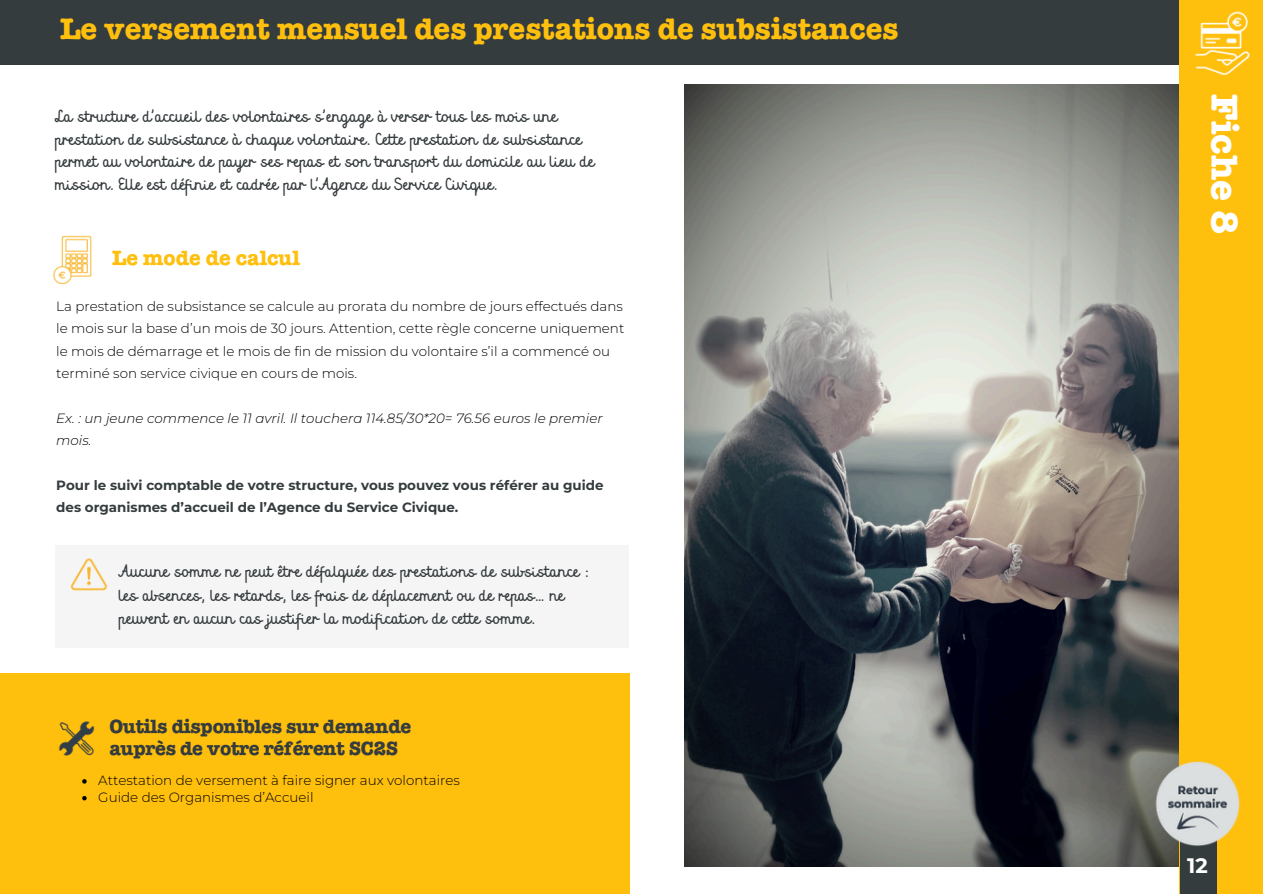
<style>
.page{position:relative;width:1263px;height:894px;background:#fff}
.page>*{position:absolute;margin:0;border:0;box-sizing:border-box;transform-origin:0 0}
.t1{font:700 37.5px "American Typewriter Std";color:#fff}
.t2{font:700 30px "American Typewriter Std";color:#ffbf0d}
.t3{font:700 21px "American Typewriter Std";color:#ffbf0d}
.t4{font:700 21px "Montserrat";color:#fff}
.t5{font:700 19.5px/22.4px "American Typewriter Std";letter-spacing:-.015em;color:#353c3e}
.t6{font:16.5px/22.5px "Mrs White";color:#353c3e}
.t7{font:300 13.5px/22.4px "Montserrat";color:#000}
.t8{font:700 13.5px/22.4px "Montserrat";color:#353c3e}
.t9{font:italic 300 13.5px/22.4px "Montserrat";color:#000}
</style>
<div class="page">
<div style="left:0;top:0;width:1263px;height:65px;background:#353c3e"></div>
<img style="left:684px;top:84px;width:495px;height:782px">
<div style="left:1180px;top:0;width:83px;height:893px;background:#ffbf0d"></div>
<div style="left:55px;top:544px;width:574px;height:103px;background:#f5f5f5"></div>
<div style="left:0;top:672px;width:629px;height:221px;background:#ffbf0d"></div>
<img style="left:1174px;top:0;width:76px;height:90px">
<img style="left:53px;top:235px;width:39px;height:50px">
<img style="left:70px;top:558px;width:38px;height:33px">
<img style="left:58px;top:721px;width:37px;height:35px">
<div style="left:1180px;top:839px;width:36px;height:54px;background:#353c3e"></div>
<img style="left:1155px;top:761px;width:85px;height:86px">
<svg style="left:82px;top:779px;width:5px;height:4px"></svg>
<svg style="left:82px;top:796px;width:5px;height:4px"></svg>
<h3 class="t2" style="left:60px;top:18px;width:840px">Le versement mensuel des prestations de subsistances</h3>
<p class="t6" style="left:55px;top:107px;width:541px">La structure d’accueil des volontaires s’engage à verser tous les mois une prestation de subsistance à chaque volontaire. Cette prestation de subsistance permet au volontaire de payer ses repas et son transport du domicile au lieu de mission. Elle est définie et cadrée par l’Agence du Service Civique.</p>
<p class="t3" style="left:112px;top:250px;width:189px">Le mode de calcul</p>
<h4 class="t7" style="left:56px;top:294px;width:570px">La prestation de subsistance se calcule au prorata du nombre de jours effectués dans le mois sur la base d’un mois de 30 jours. Attention, cette règle concerne uniquement le mois de démarrage et le mois de fin de mission du volontaire s’il a commencé ou terminé son service civique en cours de mois.</h4>
<p class="t9" style="left:56px;top:406px;width:548px">Ex. : un jeune commence le 11 avril. Il touchera 114.85/30*20= 76.56 euros le premier mois.</p>
<h3 class="t8" style="left:56px;top:474px;width:549px">Pour le suivi comptable de votre structure, vous pouvez vous référer au guide des organismes d’accueil de l’Agence du Service Civique.</h3>
<p class="t6" style="left:119px;top:561px;width:471px;line-height:23.7px">Aucune somme ne peut être défalquée des prestations de subsistance : les absences, les retards, les frais de déplacement ou de repas… ne peuvent en aucun cas justifier la modification de cette somme.</p>
<p class="t5" style="left:110px;top:717px;width:303px">Outils disponibles sur demande auprès de votre référent SC2S</p>
<p class="t7" style="left:98px;top:768px;width:363px">Attestation de versement à faire signer aux volontaires</p>
<h5 class="t7" style="left:98px;top:785px;width:217px">Guide des Organismes d’Accueil</h5>
<p class="t1" style="left:1238px;top:94px;width:142px;rotate:90deg">Fiche 8</p>
<p class="t4" style="left:1187px;top:852px;width:22px">12</p>
</div>
